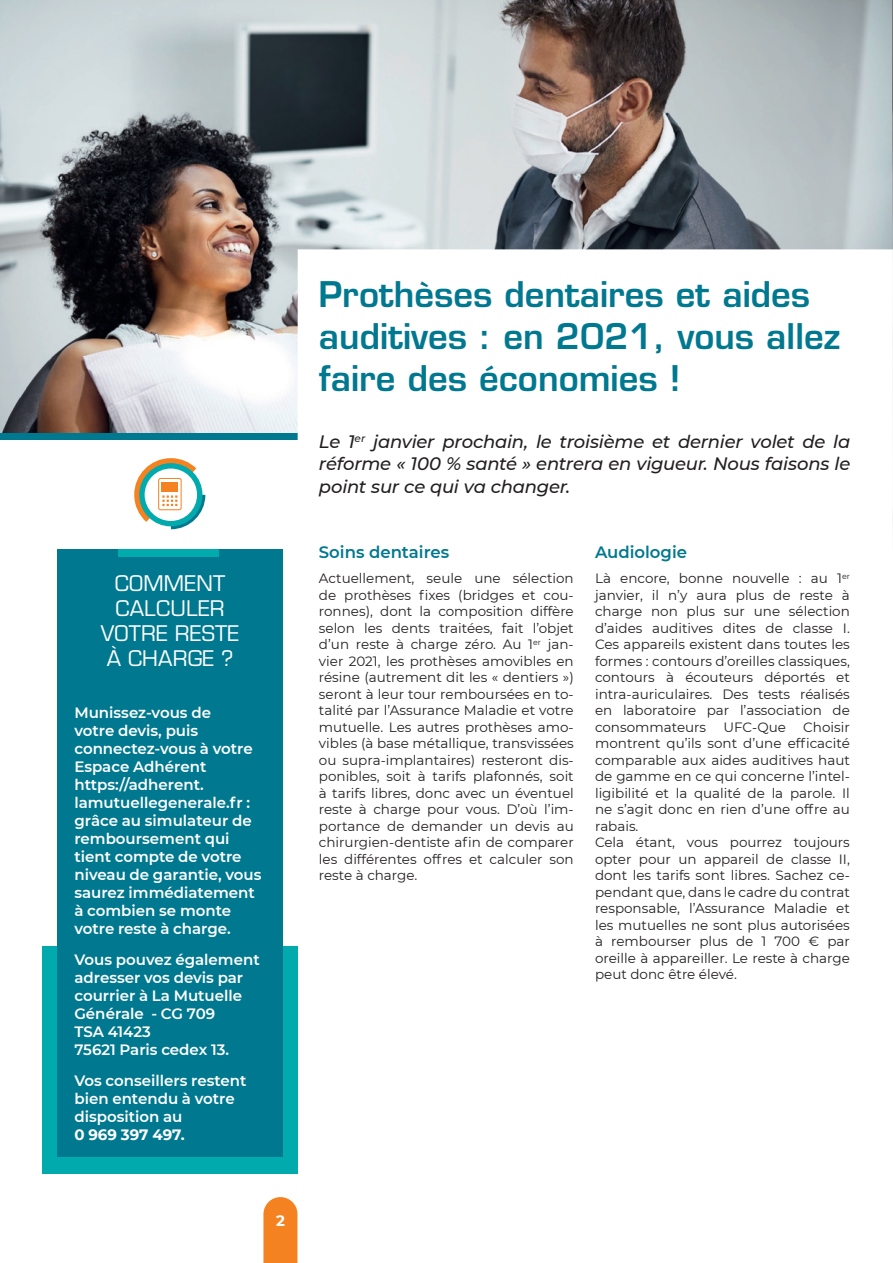
<style>
.page{position:relative;width:893px;height:1263px;background:#fff}
.page>*{position:absolute;margin:0;border:0;box-sizing:border-box;transform-origin:0 0}
.t1{font:600 34.5px/42px "Eurostile LT Std";color:#00788f}
.t2{font:21px/25.2px "Eurostile LT Std";letter-spacing:.01em;color:#fff;text-align:center}
.t3{font:italic 500 18px/22.5px "Montserrat";letter-spacing:-.015em;color:#231f20;text-align:justify}
.t4{font:600 16.5px "Montserrat";color:#00788f}
.t5{font:600 15px/18px "Montserrat";color:#fff}
.t6{font:700 15px "Montserrat";color:#fff}
.t7{font:13.5px/16.5px "Montserrat";color:#231f20;text-align:justify}
</style>
<div class="page">
<svg style="left:263px;top:1197px;width:34px;height:66px;background:#f58a2f"></svg>
<div style="left:43px;top:946px;width:255px;height:228px;background:#00aaad"></div>
<div style="left:0;top:432px;width:298px;height:7px;background:#00788f"></div>
<img style="left:0;top:0;width:892px;height:432px">
<img style="left:892px;top:0;width:1px;height:249px">
<svg style="left:298px;top:249px;width:594px;height:183px"></svg>
<div style="left:57px;top:549px;width:226px;height:608px;background:#00788f"></div>
<div style="left:118px;top:549px;width:100px;height:7px;background:#00aaad"></div>
<svg style="left:134px;top:458px;width:72px;height:72px"></svg>
<div style="left:162px;top:482px;width:16px;height:9px;background:#f58220"></div>
<h2 class="t2" style="left:101px;top:571px;width:140px">COMMENT<br>CALCULER<br>VOTRE RESTE<br>À CHARGE ?</h2>
<p class="t5" style="left:74px;top:703px;width:189px">Munissez-vous de<br>votre devis, puis connectez-vous à votre<br>Espace Adhérent https://adherent. lamutuellegenerale.fr : grâce au simulateur de remboursement qui tient compte de votre niveau de garantie, vous saurez immédiatement à combien se monte votre reste à charge.</p>
<p class="t5" style="left:74px;top:950px;width:187px">Vous pouvez également adresser vos devis par courrier à La Mutuelle<br>Générale - CG 709<br>TSA 41423<br>75621 Paris cedex 13.</p>
<p class="t5" style="left:74px;top:1071px;width:174px">Vos conseillers restent bien entendu à votre disposition au</p>
<p class="t6" style="left:74px;top:1124px;width:112px">0 969 397 497.</p>
<p class="t6" style="left:276px;top:1210px;width:10px">2</p>
<h1 class="t1" style="left:319px;top:273px;width:523px">Prothèses dentaires et aides auditives : en 2021, vous allez faire des économies !</h1>
<h3 class="t3" style="left:319px;top:429px;width:533px">Le 1<sup>er</sup> janvier prochain, le troisième et dernier volet de la réforme « 100 % santé » entrera en vigueur. Nous faisons le point sur ce qui va changer.</h3>
<p class="t4" style="left:319px;top:541px;width:132px">Soins dentaires</p>
<p class="t7" style="left:319px;top:570px;width:256px">Actuellement, seule une sélection de prothèses fixes (bridges et cou&shy;ronnes), dont la composition diffère selon les dents traitées, fait l’objet d’un reste à charge zéro. Au 1<sup>er</sup> jan&shy;vier 2021, les prothèses amovibles en résine (autrement dit les « dentiers ») seront à leur tour remboursées en to&shy;talité par l’Assurance Maladie et votre mutuelle. Les autres prothèses amo&shy;vibles (à base métallique, transvissées ou supra-implantaires) resteront dis&shy;ponibles, soit à tarifs plafonnés, soit à tarifs libres, donc avec un éventuel reste à charge pour vous. D’où l’im&shy;portance de demander un devis au chirurgien-dentiste afin de comparer les différentes offres et calculer son reste à charge.</p>
<p class="t4" style="left:595px;top:541px;width:94px">Audiologie</p>
<p class="t7" style="left:595px;top:570px;width:256px">Là encore, bonne nouvelle : au 1<sup>er </sup>janvier, il n’y aura plus de reste à charge non plus sur une sélection d’aides auditives dites de classe I.<br>Ces appareils existent dans toutes les formes : contours d’oreilles classiques, contours à écouteurs déportés et intra-auriculaires. Des tests réalisés en laboratoire par l’association de consommateurs</p>
<p class="t7" style="left:595px;top:718px;width:256px;text-align:left;text-indent:208px">Choisir montrent qu’ils sont d’une efficacité comparable aux aides auditives haut de gamme en ce qui concerne l’intel&shy;ligibilité et la qualité de la parole. Il ne s’agit donc en rien d’une offre au rabais.<br>Cela étant, vous pourrez toujours opter pour un appareil de classe II, dont les tarifs sont libres. Sachez ce&shy;pendant que, dans le cadre du contrat responsable, l’Assurance Maladie et les mutuelles ne sont plus autorisées à rembourser plus de 1 700 € par oreille à appareiller. Le reste à charge peut donc être élevé.</p>
<p class="t7" style="left:723px;top:718px;width:64px">UFC-Que</p>
</div>
